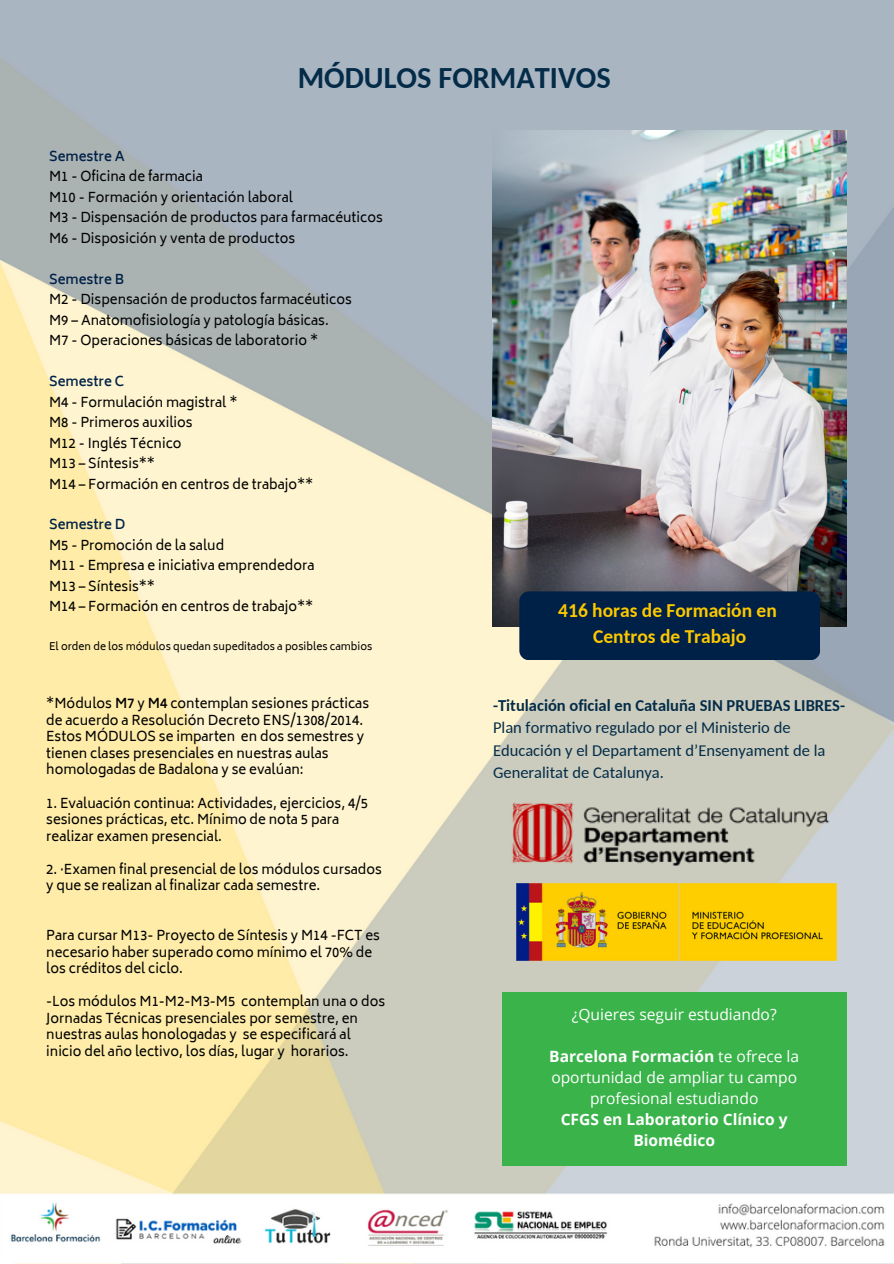
<style>
.page{position:relative;width:894px;height:1264px;background:#fff}
.page>*{position:absolute;margin:0;border:0;box-sizing:border-box;transform-origin:0 0}
.t1{font:700 30.3px "Carlito";color:#042c48}
.t2{font:700 19.5px/26.5px "Carlito";color:#fdc800;text-align:center}
.t3{font:16.5px/22.5px "Carlito";color:#042c48}
.t4{font:700 16.5px "Carlito";color:#042c48}
.t5{font:15.6px/21px "Open Sans";color:#fff;text-align:center}
.t6{font:700 15.6px/21px "Open Sans";color:#fff;text-align:center}
.t7{font:13.2px/20.4px "Biryani";color:#000}
.t8{font:600 13.2px "Biryani";color:#002147}
.t9{font:10.2px "Biryani";color:#000}
.s1{font-weight:600}
.s2{font-weight:700}
</style>
<div class="page">
<img style="left:0;top:0;width:893px;height:1248px">
<div style="left:501px;top:992px;width:345px;height:173px;background:#3ab34a"></div>
<img style="left:514px;top:881px;width:324px;height:81px">
<img style="left:501px;top:798px;width:337px;height:70px">
<img style="left:492px;top:131px;width:354px;height:495px">
<div style="left:519px;top:591px;width:300px;height:69px;background:#002147;border-radius:10px"></div>
<h1 class="t1" style="left:298px;top:65px;width:314px">MÓDULOS FORMATIVOS</h1>
<p class="t8" style="left:49px;top:148px;width:77px">Semestre A</p>
<p class="t7" style="left:49px;top:166px;width:335px">M1 - Oficina de farmacia<br>M10 - Formación y orientación laboral<br>M3 - Dispensación de productos para farmacéuticos M6 - Disposición y venta de productos</p>
<p class="t8" style="left:49px;top:271px;width:77px">Semestre B</p>
<p class="t7" style="left:49px;top:289px;width:304px">M2 - Dispensación de productos farmacéuticos<br>M9 – Anatomofisiología y patología básicas.<br>M7 - Operaciones básicas de laboratorio *</p>
<p class="t8" style="left:49px;top:374px;width:77px">Semestre C</p>
<p class="t7" style="left:49px;top:392px;width:266px">M4 - Formulación magistral *<br>M8 - Primeros auxilios<br>M12 - Inglés Técnico<br>M13 – Síntesis**<br>M14 – Formación en centros de trabajo**</p>
<p class="t8" style="left:49px;top:517px;width:78px">Semestre D</p>
<p class="t7" style="left:49px;top:535px;width:267px">M5 - Promoción de la salud<br>M11 - Empresa e iniciativa emprendedora<br>M13 – Síntesis**<br>M14 – Formación en centros de trabajo**</p>
<p class="t9" style="left:49px;top:640px;width:324px">El orden de los módulos quedan supeditados a posibles cambios</p>
<p class="t7" style="left:46px;top:695px;width:324px;line-height:16.5px">*Módulos <span class="s1">M7</span> y <span class="s1">M4</span> contemplan sesiones prácticas de acuerdo a Resolución Decreto ENS/1308/2014.<br>Estos MÓDULOS se imparten en dos semestres y tienen clases presenciales en nuestras aulas homologadas de Badalona y se evalúan:</p>
<p class="t7" style="left:46px;top:794px;width:323px;line-height:16.5px">1. Evaluación continua: Actividades, ejercicios, 4/5 sesiones prácticas, etc. Mínimo de nota 5 para realizar examen presencial.</p>
<p class="t7" style="left:46px;top:861px;width:337px;line-height:16.5px">2. ·Examen final presencial de los módulos cursados y que se realizan al finalizar cada semestre.</p>
<p class="t7" style="left:46px;top:927px;width:335px;line-height:16.5px">Para cursar M13- Proyecto de Síntesis y M14 -FCT es necesario haber superado como mínimo el 70% de los créditos del ciclo.</p>
<p class="t7" style="left:46px;top:993px;width:340px;line-height:16.5px">-Los módulos M1-M2-M3-M5 contemplan una o dos Jornadas Técnicas presenciales por semestre, en nuestras aulas honologadas y se especificará al inicio del año lectivo, los días, lugar y horarios.</p>
<h2 class="t2" style="left:558px;top:598px;width:220px">416 horas de Formación en<br>Centros de Trabajo</h2>
<p class="t4" style="left:493px;top:698px;width:353px">-Titulación oficial en Cataluña SIN PRUEBAS LIBRES-</p>
<p class="t3" style="left:493px;top:718px;width:334px">Plan formativo regulado por el Ministerio de<br>Educación y el Departament d’Ensenyament de la<br>Generalitat de Catalunya.</p>
<p class="t5" style="left:571px;top:1003px;width:206px">¿Quieres seguir estudiando?</p>
<p class="t5" style="left:549px;top:1045px;width:251px"><span class="s2">Barcelona Formación</span> te ofrece la oportunidad de ampliar tu campo profesional estudiando</p>
<p class="t6" style="left:560px;top:1108px;width:228px">CFGS en Laboratorio Clínico y<br>Biomédico</p>
</div>
